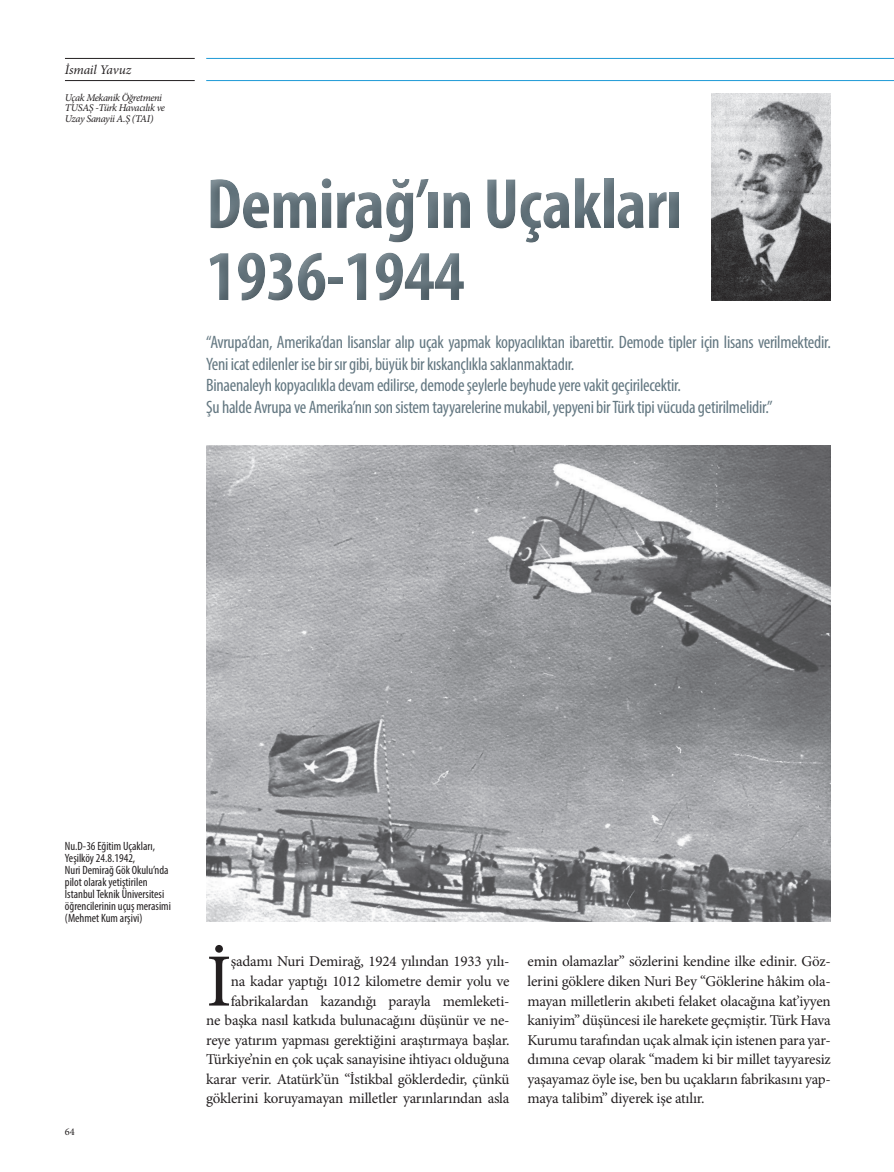
<style>
.page{position:relative;width:894px;height:1172px;background:#fff}
.page>*{position:absolute;margin:0;border:0;box-sizing:border-box;transform-origin:0 0}
.t1{font:75.15px "Minion Pro";color:#231f20}
.t2{font:700 condensed 72px/72px "Myriad Pro";letter-spacing:-.01em;color:#647882}
.t3{font:condensed 18px/21.6px "Myriad Pro";letter-spacing:-.015em;color:#647882}
.t4{font:15px/19.5px "Minion Pro";letter-spacing:-.015em;color:#231f20;text-align:right}
.t5{font:italic 13.2px "Minion Pro";letter-spacing:-.01em;color:#231f20}
.t6{font:condensed 12px/12px "Myriad Pro";color:#231f20}
.t7{font:italic 10.35px/10.4px "Minion Pro";letter-spacing:-.04em;color:#231f20}
.t8{font:10.35px "Minion Pro";color:#231f20}
</style>
<div class="page">
<hr style="left:65px;top:80px;width:130px;height:1px;background:#231f20">
<hr style="left:65px;top:58px;width:130px;height:1px;background:#231f20">
<hr style="left:206px;top:80px;width:687px;height:1px;background:#1d99d6">
<hr style="left:206px;top:58px;width:687px;height:1px;background:#1d99d6">
<div style="left:198px;top:168px;width:497px;height:150px;background:#231f20;opacity:.75"></div>
<img style="left:206px;top:445px;width:624px;height:476px">
<img style="left:711px;top:93px;width:119px;height:207px">
<p class="t5" style="left:65px;top:61px;width:68px">İsmail Yavuz</p>
<p class="t7" style="left:65px;top:92px;width:102px">Uçak Mekanik Öğretmeni<br>TUSAŞ -Türk Havacılık ve<br>Uzay Sanayii A.Ş (TAI)</p>
<h2 class="t2" style="left:206px;top:166px;width:477px">Demirağ’ın Uçakları<br>1936-1944</h2>
<p class="t3" style="left:206px;top:331px;width:626px">“Avrupa’dan, Amerika’dan lisanslar alıp uçak yapmak kopyacılıktan ibarettir. Demode tipler için lisans verilmektedir.<br>Yeni icat edilenler ise bir sır gibi, büyük bir kıskançlıkla saklanmaktadır.<br>Binaenaleyh kopyacılıkla devam edilirse, demode şeylerle beyhude yere vakit geçirilecektir.<br>Şu halde Avrupa ve Amerika’nın son sistem tayyarelerine mukabil, yepyeni bir Türk tipi vücuda getirilmelidir.”</p>
<p class="t6" style="left:65px;top:839px;width:107px">Nu.D-36 Eğitim Uçakları,<br>Yeşilköy 24.8.1942,<br>Nuri Demirağ Gök Okulu’nda pilot olarak yetiştirilen<br>İstanbul Teknik Üniversitesi öğrencilerinin uçuş merasimi (Mehmet Kum arşivi)</p>
<p class="t8" style="left:65px;top:1124px;width:11px">64</p>
<h1 class="t1" style="left:206px;top:930px;width:27px">İ</h1>
<p class="t4" style="left:206px;top:951px;width:305px">şadamı Nuri Demirağ, 1924 yılından 1933 yılı-<br>na kadar yaptığı 1012 kilometre demir yolu ve fabrikalardan kazandığı parayla memleketi-<br>ne başka nasıl katkıda bulunacağını düşünür ve ne&shy;reye yatırım yapması gerektiğini araştırmaya başlar.<br>Türkiye’nin en çok uçak sanayisine ihtiyacı olduğuna karar verir. Atatürk’ün “İstikbal göklerdedir, çünkü göklerini koruyamayan milletler yarınlarından asla</p>
<p class="t4" style="left:527px;top:951px;width:305px;text-align:justify">emin olamazlar” sözlerini kendine ilke edinir. Göz&shy;lerini göklere diken Nuri Bey “Göklerine hâkim ola&shy;mayan milletlerin akıbeti felaket olacağına kat’iyyen kaniyim” düşüncesi ile harekete geçmiştir. Türk Hava Kurumu tarafından uçak almak için istenen para yar&shy;dımına cevap olarak “madem ki bir millet tayyaresiz yaşayamaz öyle ise, ben bu uçakların fabrikasını yap&shy;maya talibim” diyerek işe atılır.</p>
</div>
